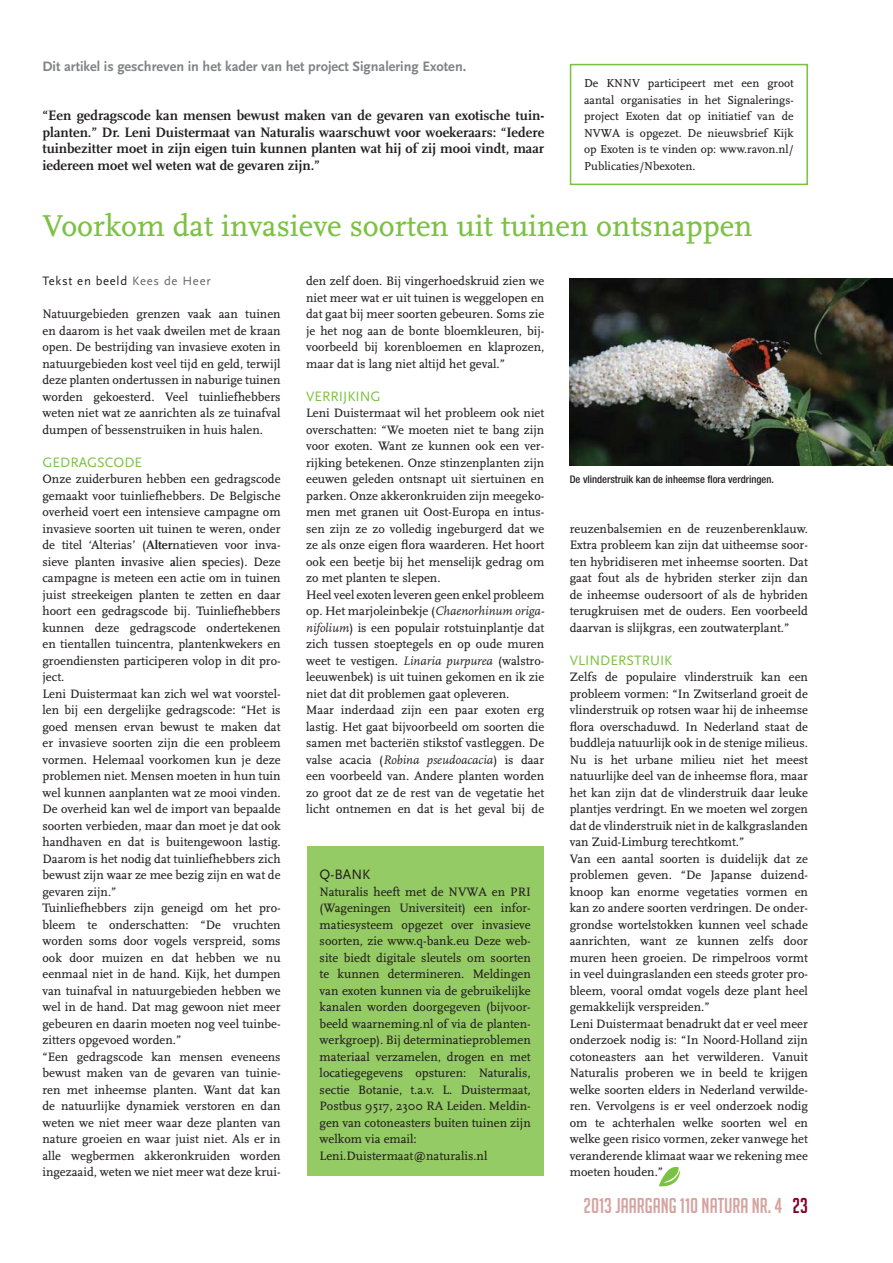
<style>
.page{position:relative;width:893px;height:1263px;background:#fff}
.page>*{position:absolute;margin:0;border:0;box-sizing:border-box;transform-origin:0 0}
.t1{font:31.5px "AD Scala Romein";color:#7bc142}
.t2{font:21px "Big Noodle Titling";color:#d5a4a1}
.t3{font:700 14.25px/16.5px "AD Scala";color:#231f20;text-align:justify}
.t4{font:700 14.25px "AD Scala Sans";color:#808285}
.t5{font:14.25px "AD Scala Sans Romein";color:#7bc142}
.t6{font:14.25px "AD Scala Sans Romein";color:#231f20}
.t7{font:12.75px/16.5px "AD Scala Romein";color:#231f20}
.t8{font:12.75px "AD Scala Sans Romein";letter-spacing:.06em;color:#231f20}
.t9{font:12px/16.5px "AD Scala Romein";color:#231f20;text-align:justify}
.t10{font:500 condensed 10.5px "Helvetica Neue LT Std";color:#231f20}
.s1{color:#67686b}
.s2{font-family:"AD Scala";font-weight:700}
.s3{font-family:"AD Scala";font-style:italic}
.s4{color:#820024}
</style>
<div class="page">
<img style="left:570px;top:279px;width:323px;height:187px">
<svg style="left:659px;top:1166px;width:21px;height:21px"></svg>
<div style="left:307px;top:846px;width:236px;height:329px;background:#95cb64"></div>
<div style="left:570px;top:64px;width:238px;height:121px;border:2px solid #7bc142"></div>
<p class="t4" style="left:42px;top:60px;width:425px">Dit artikel is geschreven in het kader van het project Signalering Exoten.</p>
<p class="t3" style="left:42px;top:108px;width:503px">“Een gedragscode kan mensen bewust maken van de gevaren van exotische tuin&shy;planten.” Dr. Leni Duistermaat van Naturalis waarschuwt voor woekeraars: “Iedere tuinbezitter moet in zijn eigen tuin kunnen planten wat hij of zij mooi vindt, maar iedereen moet wel weten wat de gevaren zijn.”</p>
<p class="t9" style="left:584px;top:76px;width:211px">De KNNV participeert met een groot aantal organisaties in het Signalerings&shy;project Exoten dat op initiatief van de NVWA is opgezet. De nieuwsbrief Kijk op Exoten is te vinden op: www.ravon.nl/ Publicaties/Nbexoten.</p>
<h1 class="t1" style="left:42px;top:211px;width:711px">Voorkom dat invasieve soorten uit tuinen ontsnappen</h1>
<p class="t8" style="left:42px;top:273px;width:170px">Tekst en beeld <span class="s1">Kees de Heer</span></p>
<p class="t7" style="left:42px;top:306px;width:240px;text-align:justify">Natuurgebieden grenzen vaak aan tuinen en daarom is het vaak dweilen met de kraan open. De bestrijding van invasieve exoten in natuurgebieden kost veel tijd en geld, terwijl deze planten ondertussen in naburige tuinen worden gekoesterd. Veel tuinliefhebbers weten niet wat ze aanrichten als ze tuinafval dumpen of bessenstruiken in huis halen.</p>
<p class="t5" style="left:42px;top:453px;width:101px">GEDRAGSCODE</p>
<p class="t7" style="left:42px;top:471px;width:240px">Onze zuiderburen hebben een gedragscode gemaakt voor tuinliefhebbers. De Belgische overheid voert een intensieve campagne om invasieve soorten uit tuinen te weren, onder de titel ‘Alterias’ (<span class="s2">Alter</span>natieven voor inva&shy;sieve planten <span class="s2">i</span>nvasive <span class="s2">a</span>lien <span class="s2">s</span>pecies). Deze campagne is meteen een actie om in tuinen juist streekeigen planten te zetten en daar hoort een gedragscode bij. Tuinliefhebbers kunnen deze gedragscode ondertekenen en tientallen tuincentra, plantenkwekers en groendiensten participeren volop in dit pro&shy;ject.<br>Leni Duistermaat kan zich wel wat voorstel&shy;len bij een dergelijke gedragscode: “Het is goed mensen ervan bewust te maken dat er invasieve soorten zijn die een probleem vormen. Helemaal voorkomen kun je deze problemen niet. Mensen moeten in hun tuin wel kunnen aanplanten wat ze mooi vinden.<br>De overheid kan wel de import van bepaalde soorten verbieden, maar dan moet je dat ook handhaven en dat is buitengewoon lastig.<br>Daarom is het nodig dat tuinliefhebbers zich bewust zijn waar ze mee bezig zijn en wat de gevaren zijn.”<br>Tuinliefhebbers zijn geneigd om het pro&shy;bleem te onderschatten: “De vruchten worden soms door vogels verspreid, soms ook door muizen en dat hebben we nu eenmaal niet in de hand. Kijk, het dumpen van tuinafval in natuurgebieden hebben we wel in de hand. Dat mag gewoon niet meer gebeuren en daarin moeten nog veel tuinbe&shy;zitters opgevoed worden.”<br>“Een gedragscode kan mensen eveneens bewust maken van de gevaren van tuinie&shy;ren met inheemse planten. Want dat kan de natuurlijke dynamiek verstoren en dan weten we niet meer waar deze planten van nature groeien en waar juist niet. Als er in alle wegbermen akkeronkruiden worden ingezaaid, weten we niet meer wat deze krui-</p>
<p class="t7" style="left:306px;top:273px;width:240px;text-align:justify">den zelf doen. Bij vingerhoedskruid zien we niet meer wat er uit tuinen is weggelopen en dat gaat bij meer soorten gebeuren. Soms zie je het nog aan de bonte bloemkleuren, bij&shy;voorbeeld bij korenbloemen en klaprozen, maar dat is lang niet altijd het geval.”</p>
<p class="t5" style="left:306px;top:387px;width:76px">VERRIJKING</p>
<p class="t7" style="left:306px;top:405px;width:240px">Leni Duistermaat wil het probleem ook niet overschatten: “We moeten niet te bang zijn voor exoten. Want ze kunnen ook een ver&shy;rijking betekenen. Onze stinzenplanten zijn eeuwen geleden ontsnapt uit siertuinen en parken. Onze akkeronkruiden zijn meegeko&shy;men met granen uit Oost-Europa en intus&shy;sen zijn ze zo volledig ingeburgerd dat we ze als onze eigen flora waarderen. Het hoort ook een beetje bij het menselijk gedrag om zo met planten te slepen.<br>Heel veel exoten leveren geen enkel probleem op. Het marjoleinbekje (<span class="s3">Chaenorhinum origa&shy;nifolium</span>) is een populair rotstuinplantje dat zich tussen stoeptegels en op oude muren weet te vestigen. <span class="s3">Linaria purpurea</span> (walstro&shy;leeuwenbek) is uit tuinen gekomen en ik zie niet dat dit problemen gaat opleveren.<br>Maar inderdaad zijn een paar exoten erg lastig. Het gaat bijvoorbeeld om soorten die samen met bacteriën stikstof vastleggen. De valse acacia (<span class="s3">Robina pseudoacacia</span>) is daar een voorbeeld van. Andere planten worden zo groot dat ze de rest van de vegetatie het licht ontnemen en dat is het geval bij de</p>
<p class="t10" style="left:570px;top:476px;width:206px">De vlinderstruik kan de inheemse flora verdringen.</p>
<p class="t7" style="left:570px;top:521px;width:240px;text-align:justify">reuzenbalsemien en de reuzenberenklauw.<br>Extra probleem kan zijn dat uitheemse soor&shy;ten hybridiseren met inheemse soorten. Dat gaat fout als de hybriden sterker zijn dan de inheemse oudersoort of als de hybriden terugkruisen met de ouders. Een voorbeeld daarvan is slijkgras, een zoutwaterplant.”</p>
<p class="t5" style="left:570px;top:651px;width:104px">VLINDERSTRUIK</p>
<p class="t7" style="left:570px;top:669px;width:240px">Zelfs de populaire vlinderstruik kan een probleem vormen: “In Zwitserland groeit de vlinderstruik op rotsen waar hij de inheemse flora overschaduwd. In Nederland staat de buddleja natuurlijk ook in de stenige milieus.<br>Nu is het urbane milieu niet het meest natuurlijke deel van de inheemse flora, maar het kan zijn dat de vlinderstruik daar leuke plantjes verdringt. En we moeten wel zorgen dat de vlinderstruik niet in de kalkgraslanden van Zuid-Limburg terechtkomt.”<br>Van een aantal soorten is duidelijk dat ze problemen geven. “De Japanse duizend&shy;knoop kan enorme vegetaties vormen en kan zo andere soorten verdringen. De onder&shy;grondse wortelstokken kunnen veel schade aanrichten, want ze kunnen zelfs door muren heen groeien. De rimpelroos vormt in veel duingraslanden een steeds groter pro&shy;bleem, vooral omdat vogels deze plant heel gemakkelijk verspreiden.”<br>Leni Duistermaat benadrukt dat er veel meer onderzoek nodig is: “In Noord-Holland zijn cotoneasters aan het verwilderen. Vanuit Naturalis proberen we in beeld te krijgen welke soorten elders in Nederland verwilde&shy;ren. Vervolgens is er veel onderzoek nodig om te achterhalen welke soorten wel en welke geen risico vormen, zeker vanwege het veranderende klimaat waar we rekening mee moeten houden.”</p>
<p class="t6" style="left:320px;top:866px;width:52px">Q-BANK</p>
<p class="t7" style="left:320px;top:884px;width:213px">Naturalis heeft met de NVWA en PRI (Wageningen Universiteit) een infor&shy;matiesysteem opgezet over invasieve soorten, zie www.q-bank.eu Deze web&shy;site biedt digitale sleutels om soorten te kunnen determineren. Meldingen van exoten kunnen via de gebruikelijke kanalen worden doorgegeven (bijvoor&shy;beeld waarneming.nl of via de planten&shy;werkgroep). Bij determinatie problemen materiaal verzamelen, drogen en met locatiegegevens opsturen: Naturalis, sectie Botanie, t.a.v. L. Duistermaat, Postbus 9517, 2300 RA Leiden. Meldin&shy;gen van cotoneasters buiten tuinen zijn welkom via email:<br>Leni.Duistermaat@naturalis.nl</p>
<h2 class="t2" style="left:583px;top:1195px;width:226px">2013 JAARGANG 110 NATURA NR. 4 <span class="s4">23</span></h2>
</div>
